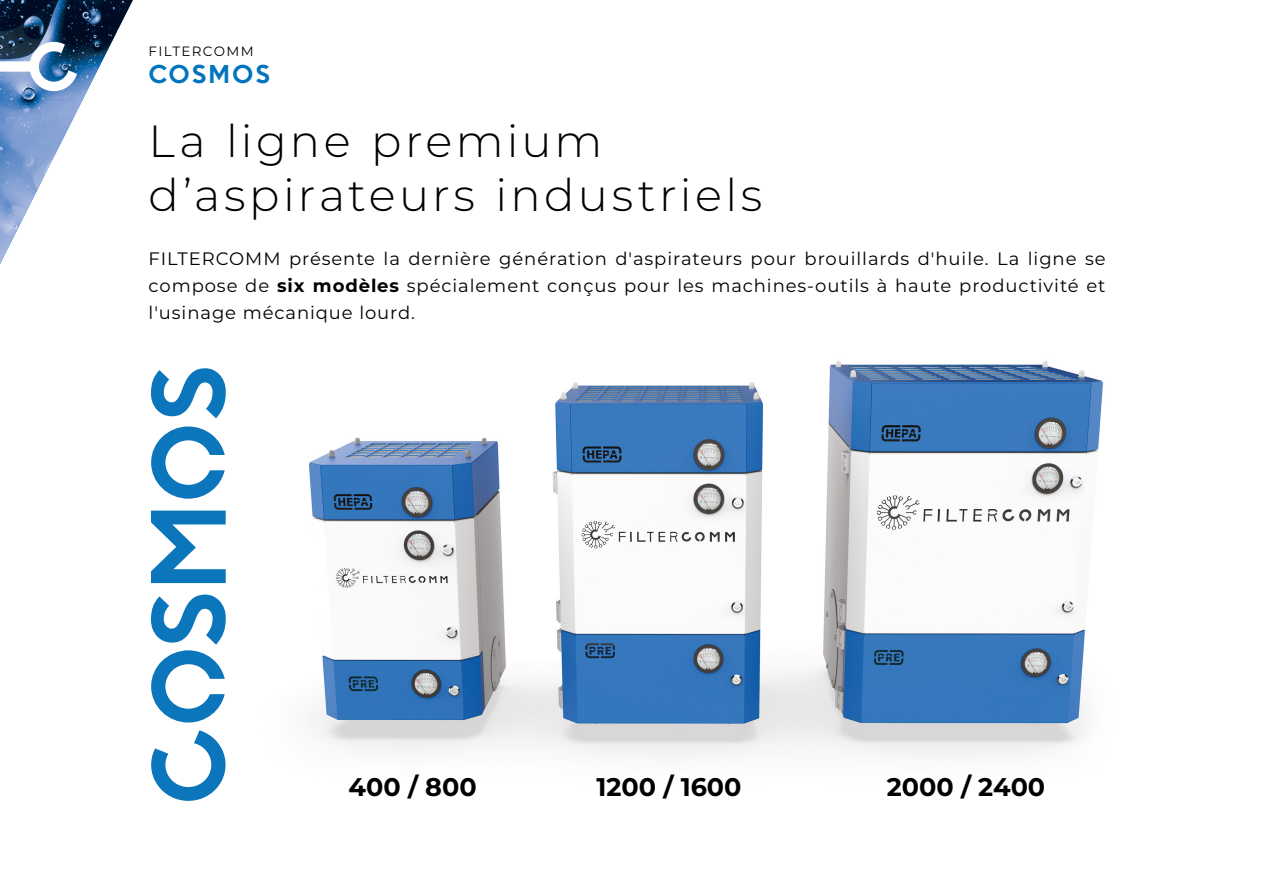
<style>
.page{position:relative;width:1263px;height:893px;background:#fff}
.page>*{position:absolute;margin:0;border:0;box-sizing:border-box;transform-origin:0 0}
.t1{font:300 45px/54px "Montserrat";letter-spacing:.075em;color:#000}
.t2{font:700 25.5px "Montserrat";color:#000}
.t3{font:500 22.5px "Keep Calm";letter-spacing:.1em;color:#0075be}
.t4{font:18px/27px "Montserrat";letter-spacing:.05em;color:#000;text-align:justify}
.t5{font:13.5px "Montserrat";letter-spacing:.1em;color:#000}
.s1{font-weight:700}
</style>
<div class="page">
<img style="left:0;top:0;width:133px;height:264px">
<svg style="left:0;top:42px;width:77px;height:49px"></svg>
<img style="left:309px;top:360px;width:794px;height:397px">
<svg style="left:151px;top:511px;width:75px;height:72px"></svg>
<svg style="left:151px;top:730px;width:75px;height:71px"></svg>
<svg style="left:151px;top:426px;width:74px;height:73px"></svg>
<svg style="left:151px;top:368px;width:75px;height:50px"></svg>
<svg style="left:151px;top:595px;width:75px;height:127px"></svg>
<p class="t5" style="left:149px;top:42px;width:107px">FILTERCOMM</p>
<p class="t3" style="left:149px;top:54px;width:123px">COSMOS</p>
<h1 class="t1" style="left:149px;top:112px;width:615px">La ligne premium d’aspirateurs industriels</h1>
<p class="t4" style="left:149px;top:244px;width:958px">FILTERCOMM présente la dernière génération d'aspirateurs pour brouillards d'huile. La ligne se compose de <span class="s1">six modèles</span> spécialement conçus pour les machines-outils à haute productivité et l'usinage mécanique lourd.</p>
<h2 class="t2" style="left:349px;top:768px;width:130px">400 / 800</h2>
<h2 class="t2" style="left:597px;top:768px;width:146px">1200 / 1600</h2>
<h2 class="t2" style="left:887px;top:768px;width:160px">2000 / 2400</h2>
</div>
